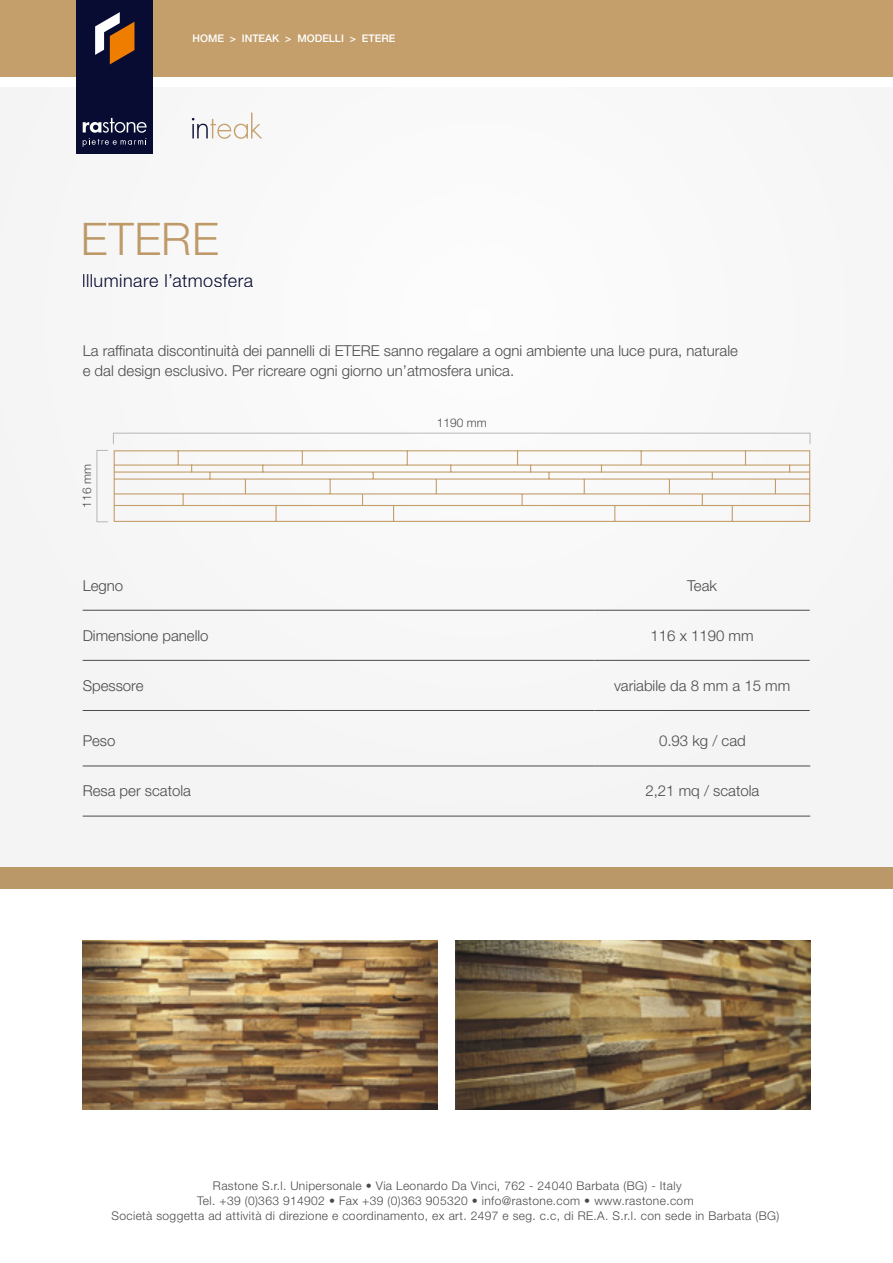
<style>
.page{position:relative;width:893px;height:1263px;background:#fff}
.page>*{position:absolute;margin:0;border:0;box-sizing:border-box;transform-origin:0 0}
.t1{font:300 45px "Helvetica Neue LT Std";letter-spacing:.015em;color:#c49f6c}
.t2{font:300 18px "Helvetica Neue LT Std";letter-spacing:.025em;color:#080c32}
.Testi_tabella_mq___f{font:300 15px "Helvetica Neue LT Std";color:#4a4a49}
.Testi_tabella_mq___f-2{font:300 12px/15px "Helvetica Neue LT Std";letter-spacing:.03em;color:#4a4a49;text-align:center}
.t3{font:500 10.5px "Helvetica Neue LT Std";color:#fff}
</style>
<div class="page">
<div style="left:0;top:0;width:893px;height:77px;background:#c49f6c"></div>
<div style="left:0;top:87px;width:893px;height:801px;background:#f7f7f7"></div>
<div style="left:0;top:867px;width:893px;height:21px;background:#bb9867"></div>
<div style="left:77px;top:0;width:76px;height:153px;background:#080c32"></div>
<svg style="left:83px;top:118px;width:64px;height:29px"></svg>
<svg style="left:95px;top:12px;width:39px;height:52px"></svg>
<svg style="left:192px;top:113px;width:70px;height:26px"></svg>
<img style="left:83px;top:940px;width:355px;height:170px">
<img style="left:455px;top:940px;width:355px;height:170px">
<svg style="left:113px;top:450px;width:698px;height:72px"></svg>
<div style="left:113px;top:433px;width:697px;height:12px;border:1px solid #bebebe"></div>
<div style="left:97px;top:450px;width:11px;height:72px;border:1px solid #bebebe"></div>
<hr style="left:83px;top:610px;width:511px;height:1px;background:#4a4a49">
<hr style="left:594px;top:610px;width:216px;height:1px;background:#4a4a49">
<hr style="left:83px;top:660px;width:511px;height:1px;background:#4a4a49">
<hr style="left:594px;top:660px;width:216px;height:1px;background:#4a4a49">
<hr style="left:83px;top:710px;width:511px;height:1px;background:#4a4a49">
<hr style="left:594px;top:710px;width:216px;height:1px;background:#4a4a49">
<hr style="left:83px;top:766px;width:511px;height:1px;background:#4a4a49">
<hr style="left:594px;top:766px;width:216px;height:1px;background:#4a4a49">
<hr style="left:83px;top:816px;width:511px;height:1px;background:#4a4a49">
<hr style="left:594px;top:816px;width:216px;height:1px;background:#4a4a49">
<p class="t3" style="left:192px;top:32px;width:204px">HOME &gt; INTEAK &gt; MODELLI &gt; ETERE</p>
<h1 class="t1" style="left:81px;top:211px;width:140px">ETERE</h1>
<h2 class="t2" style="left:82px;top:269px;width:173px">Illuminare l’atmosfera</h2>
<p class="Testi_tabella_mq___f" style="left:83px;top:341px;width:657px">La raffinata discontinuità dei pannelli di ETERE sanno regalare a ogni ambiente una luce pura, naturale</p>
<p class="Testi_tabella_mq___f" style="left:83px;top:361px;width:433px">e dal design esclusivo. Per ricreare ogni giorno un’atmosfera unica.</p>
<p class="Testi_tabella_mq___f-2" style="left:79px;top:508px;width:45px;rotate:-90deg">116 mm</p>
<p class="Testi_tabella_mq___f-2" style="left:437px;top:415px;width:52px">1190 mm</p>
<p class="Testi_tabella_mq___f" style="left:83px;top:576px;width:42px">Legno</p>
<p class="Testi_tabella_mq___f" style="left:687px;top:576px;width:31px">Teak</p>
<p class="Testi_tabella_mq___f" style="left:83px;top:626px;width:127px">Dimensione panello</p>
<p class="Testi_tabella_mq___f" style="left:650px;top:626px;width:105px">116 x 1190 mm</p>
<p class="Testi_tabella_mq___f" style="left:83px;top:676px;width:62px">Spessore</p>
<p class="Testi_tabella_mq___f" style="left:614px;top:676px;width:178px">variabile da 8 mm a 15 mm</p>
<p class="Testi_tabella_mq___f" style="left:83px;top:732px;width:34px">Peso</p>
<p class="Testi_tabella_mq___f" style="left:659px;top:732px;width:88px">0.93 kg / cad</p>
<p class="Testi_tabella_mq___f" style="left:83px;top:782px;width:110px">Resa per scatola</p>
<p class="Testi_tabella_mq___f" style="left:645px;top:782px;width:115px">2,21 mq / scatola</p>
<p class="Testi_tabella_mq___f-2" style="left:112px;top:1177px;width:669px">Rastone S.r.l. Unipersonale • Via Leonardo Da Vinci, 762 - 24040 Barbata (BG) - Italy<br>Tel. +39 (0)363 914902 • Fax +39 (0)363 905320 • info@rastone.com • www.rastone.com<br>Società soggetta ad attività di direzione e coordinamento, ex art. 2497 e seg. c.c, di RE.A. S.r.l. con sede in Barbata (BG)</p>
</div>
